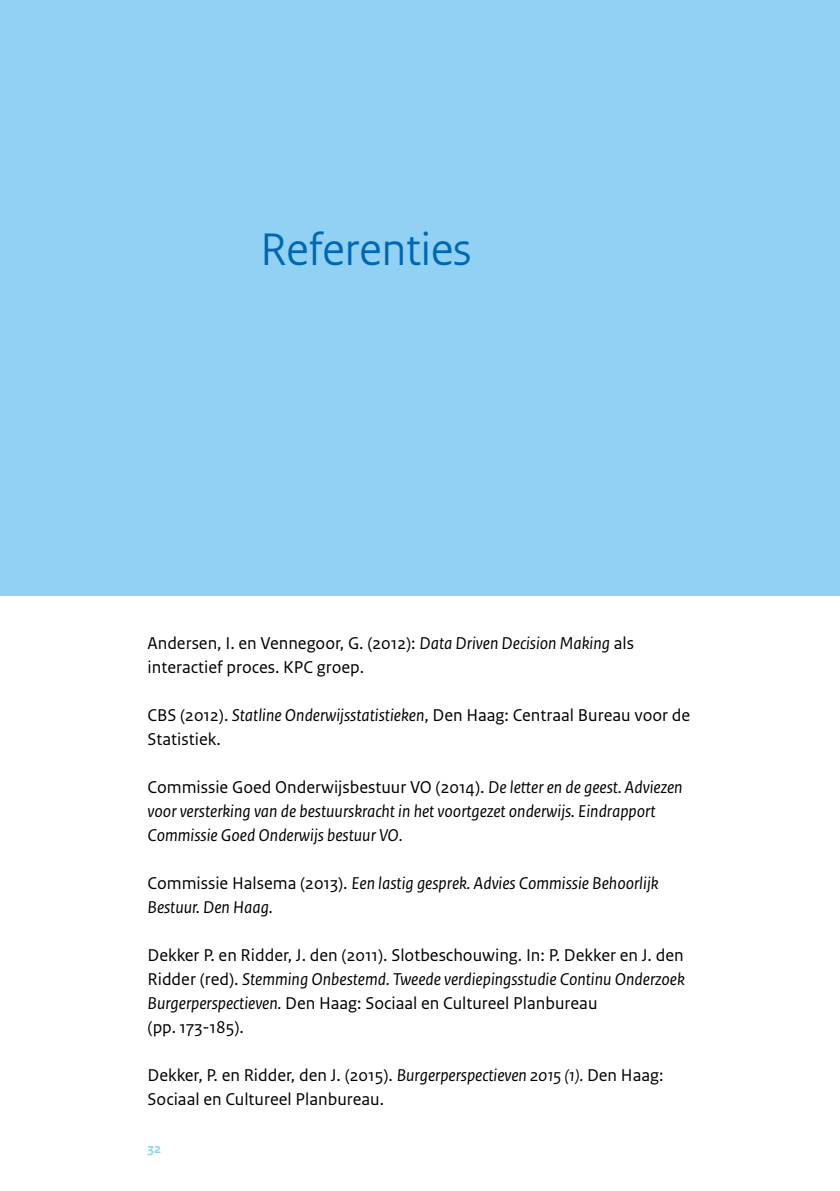
<style>
.page{position:relative;width:840px;height:1191px;background:#fff}
.page>*{position:absolute;margin:0;border:0;box-sizing:border-box;transform-origin:0 0}
.t1{font:48px "Rijksoverheid Sans Heading";color:#0067b3}
.t2{font:18px/24px "Rijksoverheid Sans Text";color:#000}
.t3{font:italic 18px/24px "Rijksoverheid Sans Text";color:#000}
.t4{font:700 14px "Rijksoverheid Sans Text";color:#91d2f4}
.s1{font-style:italic}
.s2{font-style:normal}
</style>
<div class="page">
<div style="left:0;top:0;width:839px;height:595px;background:#91d2f4"></div>
<h1 class="t1" style="left:260px;top:221px;width:212px">Referenties</h1>
<p class="t2" style="left:147px;top:631px;width:487px">Andersen, I. en Vennegoor, G. (2012): <span class="s1">Data Driven Decision Making</span> als interactief proces. KPC groep.</p>
<p class="t2" style="left:147px;top:703px;width:544px">CBS (2012). <span class="s1">Statline Onderwijsstatistieken</span>, Den Haag: Centraal Bureau voor de<br>Statistiek.</p>
<p class="t3" style="left:147px;top:775px;width:536px"><span class="s2">Commissie Goed Onderwijsbestuur VO (2014).</span> De letter en de geest. Adviezen voor versterking van de bestuurskracht in het voortgezet onderwijs. Eindrapport<br>Commissie Goed Onderwijs bestuur VO.</p>
<p class="t3" style="left:147px;top:871px;width:512px"><span class="s2">Commissie Halsema (2013).</span> Een lastig gesprek. Advies Commissie Behoorlijk<br>Bestuur. Den Haag.</p>
<p class="t2" style="left:147px;top:943px;width:538px">Dekker P. en Ridder, J. den (2011). Slotbeschouwing. In: P. Dekker en J. den Ridder (red). <span class="s1">Stemming Onbestemd. Tweede verdiepingsstudie Continu Onderzoek Burgerperspectieven.</span> Den Haag: Sociaal en Cultureel Planbureau<br>(pp. 173-185).</p>
<p class="t2" style="left:147px;top:1063px;width:517px">Dekker, P. en Ridder, den J. (2015). <span class="s1">Burgerperspectieven 2015 (1).</span> Den Haag:<br>Sociaal en Cultureel Planbureau.</p>
<p class="t4" style="left:147px;top:1140px;width:15px">32</p>
</div>
